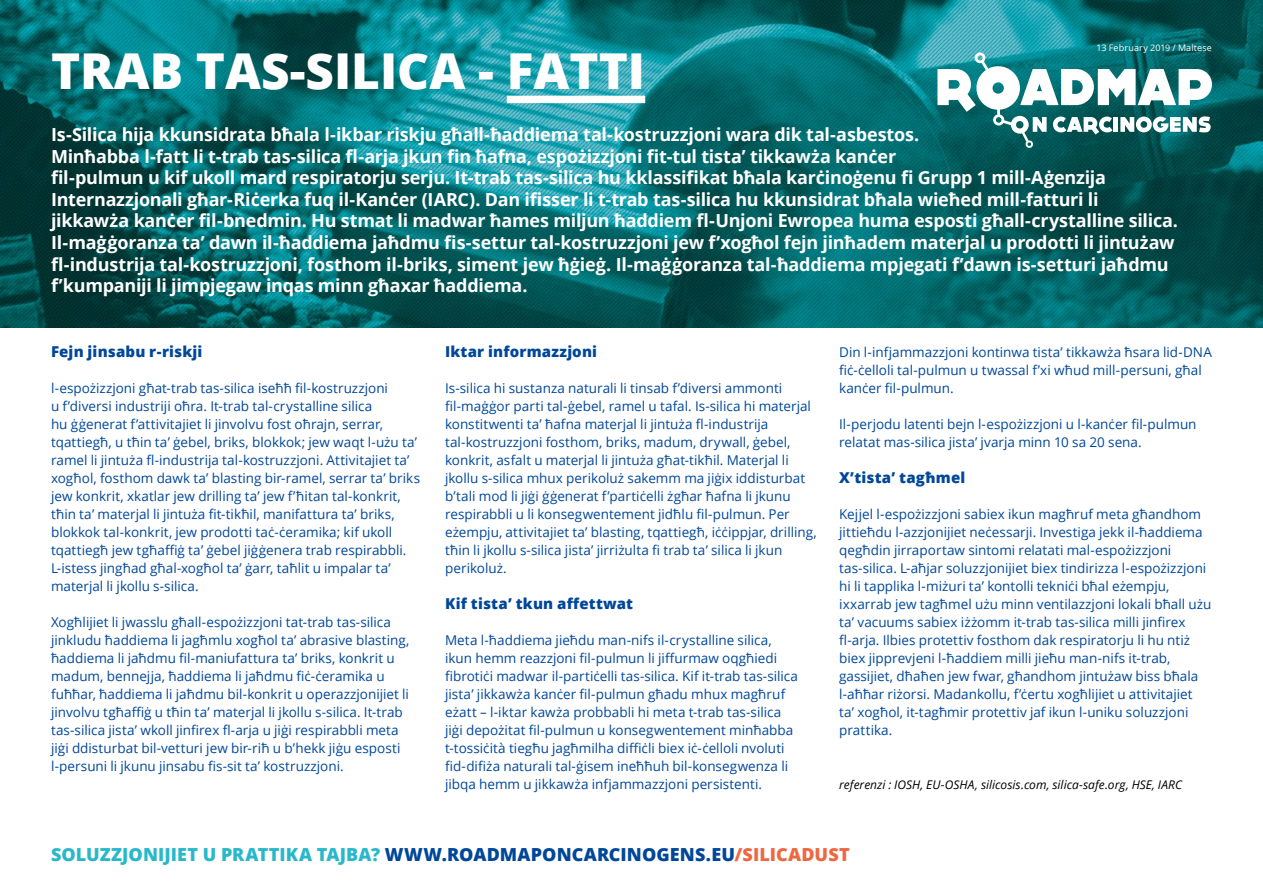
<style>
.page{position:relative;width:1263px;height:893px;background:#fff}
.page>*{position:absolute;margin:0;border:0;box-sizing:border-box;transform-origin:0 0}
.Titel_Cyrilisch{font:800 49.5px "Open Sans";color:#fff}
.Intro_wit{font:700 18px/21.6px "Open Sans";letter-spacing:-.015em;color:#fff}
.URL{font:800 18px "Open Sans";letter-spacing:.005em;color:#28b8ca}
.Kopje{font:800 15px "Open Sans";letter-spacing:.01em;color:#004799}
.t1{font:13.5px/18px "Open Sans";color:#004799}
.ref{font:italic 12px "Open Sans";color:#000}
.t2{font:9px "Open Sans";letter-spacing:.015em;color:#fff}
.s1{color:#004799}
.s2{color:#ed6841}
</style>
<div class="page">
<img style="left:1px;top:0;width:1262px;height:327px">
<img style="left:0;top:0;width:1px;height:342px">
<div style="left:507px;top:96px;width:138px;height:7px;background:#fff"></div>
<svg style="left:937px;top:52px;width:275px;height:96px"></svg>
<p class="t2" style="left:1096px;top:42px;width:117px">13 February 2019 / Maltese</p>
<p class="Titel_Cyrilisch" style="left:51px;top:33px;width:596px">TRAB TAS-SILICA - FATTI</p>
<p class="Intro_wit" style="left:51px;top:123px;width:1128px">Is-Silica hija kkunsidrata bħala l-ikbar riskju għall-ħaddiema tal-kostruzzjoni wara dik tal-asbestos.<br>Minħabba l-fatt li t-trab tas-silica fl-arja jkun fin ħafna, espożizzjoni fit-tul tista’ tikkawża kanċer<br>fil-pulmun u kif ukoll mard respiratorju serju. It-trab tas-silica hu kklassifikat bħala karċinoġenu fi Grupp 1 mill-Aġenzija Internazzjonali għar-Riċerka fuq il-Kanċer (IARC). Dan ifisser li t-trab tas-silica hu kkunsidrat bħala wieħed mill-fatturi li jikkawża kanċer fil-bnedmin. Hu stmat li madwar ħames miljun ħaddiem fl-Unjoni Ewropea huma esposti għall-crystalline silica.<br>Il-maġġoranza ta’ dawn il-ħaddiema jaħdmu fis-settur tal-kostruzzjoni jew f’xogħol fejn jinħadem materjal u prodotti li jintużaw fl-industrija tal-kostruzzjoni, fosthom il-briks, siment jew ħġieġ. Il-maġġoranza tal-ħaddiema mpjegati f’dawn is-setturi jaħdmu f’kumpaniji li jimpjegaw inqas minn għaxar ħaddiema.</p>
<p class="Kopje" style="left:51px;top:340px;width:153px">Fejn jinsabu r-riskji</p>
<p class="t1" style="left:51px;top:379px;width:371px">l-espożizzjoni għat-trab tas-silica iseħħ fil-kostruzzjoni<br>u f’diversi industriji oħra. It-trab tal-crystalline silica<br>hu ġġenerat f’attivitajiet li jinvolvu fost oħrajn, serrar, tqattiegħ, u tħin ta’ ġebel, briks, blokkok; jew waqt l-użu ta’ ramel li jintuża fl-industrija tal-kostruzzjoni. Attivitajiet ta’ xogħol, fosthom dawk ta’ blasting bir-ramel, serrar ta’ briks jew konkrit, xkatlar jew drilling ta’ jew f’ħitan tal-konkrit, tħin ta’ materjal li jintuża fit-tikħil, manifattura ta’ briks, blokkok tal-konkrit, jew prodotti taċ-ċeramika; kif ukoll tqattiegħ jew tgħaffiġ ta’ ġebel jiġġenera trab respirabbli.<br>L-istess jingħad għal-xogħol ta’ ġarr, taħlit u impalar ta’ materjal li jkollu s-silica.</p>
<p class="t1" style="left:51px;top:613px;width:360px">Xogħlijiet li jwasslu għall-espożizzjoni tat-trab tas-silica jinkludu ħaddiema li jagħmlu xogħol ta’ abrasive blasting, ħaddiema li jaħdmu fil-maniufattura ta’ briks, konkrit u madum, bennejja, ħaddiema li jaħdmu fiċ-ċeramika u fuħħar, ħaddiema li jaħdmu bil-konkrit u operazzjonijiet li jinvolvu tgħaffiġ u tħin ta’ materjal li jkollu s-silica. It-trab tas-silica jista’ wkoll jinfirex fl-arja u jiġi respirabbli meta jiġi ddisturbat bil-vetturi jew bir-riħ u b’hekk jiġu esposti l-persuni li jkunu jinsabu fis-sit ta’ kostruzzjoni.</p>
<p class="Kopje" style="left:445px;top:340px;width:153px">Iktar informazzjoni</p>
<p class="t1" style="left:445px;top:379px;width:373px">Is-silica hi sustanza naturali li tinsab f’diversi ammonti fil-maġġor parti tal-ġebel, ramel u tafal. Is-silica hi materjal konstitwenti ta’ ħafna materjal li jintuża fl-industrija tal-kostruzzjoni fosthom, briks, madum, drywall, ġebel, konkrit, asfalt u materjal li jintuża għat-tikħil. Materjal li jkollu s-silica mhux perikoluż sakemm ma jiġix iddisturbat b’tali mod li jiġi ġġenerat f’partiċelli żgħar ħafna li jkunu respirabbli u li konsegwentement jidħlu fil-pulmun. Per eżempju, attivitajiet ta’ blasting, tqattiegħ, iċċippjar, drilling, tħin li jkollu s-silica jista’ jirriżulta fi trab ta’ silica li jkun perikoluż.</p>
<p class="Kopje" style="left:445px;top:592px;width:190px">Kif tista’ tkun affettwat</p>
<p class="t1" style="left:445px;top:631px;width:354px">Meta l-ħaddiema jieħdu man-nifs il-crystalline silica, ikun hemm reazzjoni fil-pulmun li jiffurmaw oqgħiedi fibrotiċi madwar il-partiċelli tas-silica. Kif it-trab tas-silica jista’ jikkawża kanċer fil-pulmun għadu mhux magħruf eżatt – l-iktar kawża probbabli hi meta t-trab tas-silica jiġi depożitat fil-pulmun u konsegwentement minħabba t-tossiċità tiegħu jagħmilha diffiċli biex iċ-ċelloli nvoluti fid-difiża naturali tal-ġisem ineħħuh bil-konsegwenza li jibqa hemm u jikkawża infjammazzjoni persistenti.</p>
<p class="t1" style="left:839px;top:343px;width:374px">Din l-infjammazzjoni kontinwa tista’ tikkawża ħsara lid-DNA fiċ-ċelloli tal-pulmun u twassal f’xi wħud mill-persuni, għal kanċer fil-pulmun.</p>
<p class="t1" style="left:839px;top:415px;width:359px">Il-perjodu latenti bejn l-espożizzjoni u l-kanċer fil-pulmun relatat mas-silica jista’ jvarja minn 10 sa 20 sena.</p>
<p class="Kopje" style="left:839px;top:466px;width:128px">X’tista’ tagħmel</p>
<p class="t1" style="left:839px;top:505px;width:374px">Kejjel l-espożizzjoni sabiex ikun magħruf meta għandhom jittieħdu l-azzjonijiet neċessarji. Investiga jekk il-ħaddiema qegħdin jirraportaw sintomi relatati mal-espożizzjoni tas-silica. L-aħjar soluzzjonijiet biex tindirizza l-espożizzjoni hi li tapplika l-miżuri ta’ kontolli tekniċi bħal eżempju, ixxarrab jew tagħmel użu minn ventilazzjoni lokali bħall użu ta’ vacuums sabiex iżżomm it-trab tas-silica milli jinfirex fl-arja. Ilbies protettiv fosthom dak respiratorju li hu ntiż biex jipprevjeni l-ħaddiem milli jieħu man-nifs it-trab, gassijiet, dħaħen jew fwar, għandhom jintużaw biss bħala l-aħħar riżorsi. Madankollu, f’ċertu xogħlijiet u attivitajiet<br>ta’ xogħol, it-tagħmir protettiv jaf ikun l-uniku soluzzjoni prattika.</p>
<p class="ref" style="left:839px;top:776px;width:345px">referenzi : IOSH, EU-OSHA, silicosis.com, silica-safe.org, HSE, IARC</p>
<p class="URL" style="left:51px;top:841px;width:800px">SOLUZZJONIJIET U PRATTIKA TAJBA? <span class="s1">WWW.ROADMAPONCARCINOGENS.EU</span><span class="s2">/SILICADUST</span></p>
</div>
